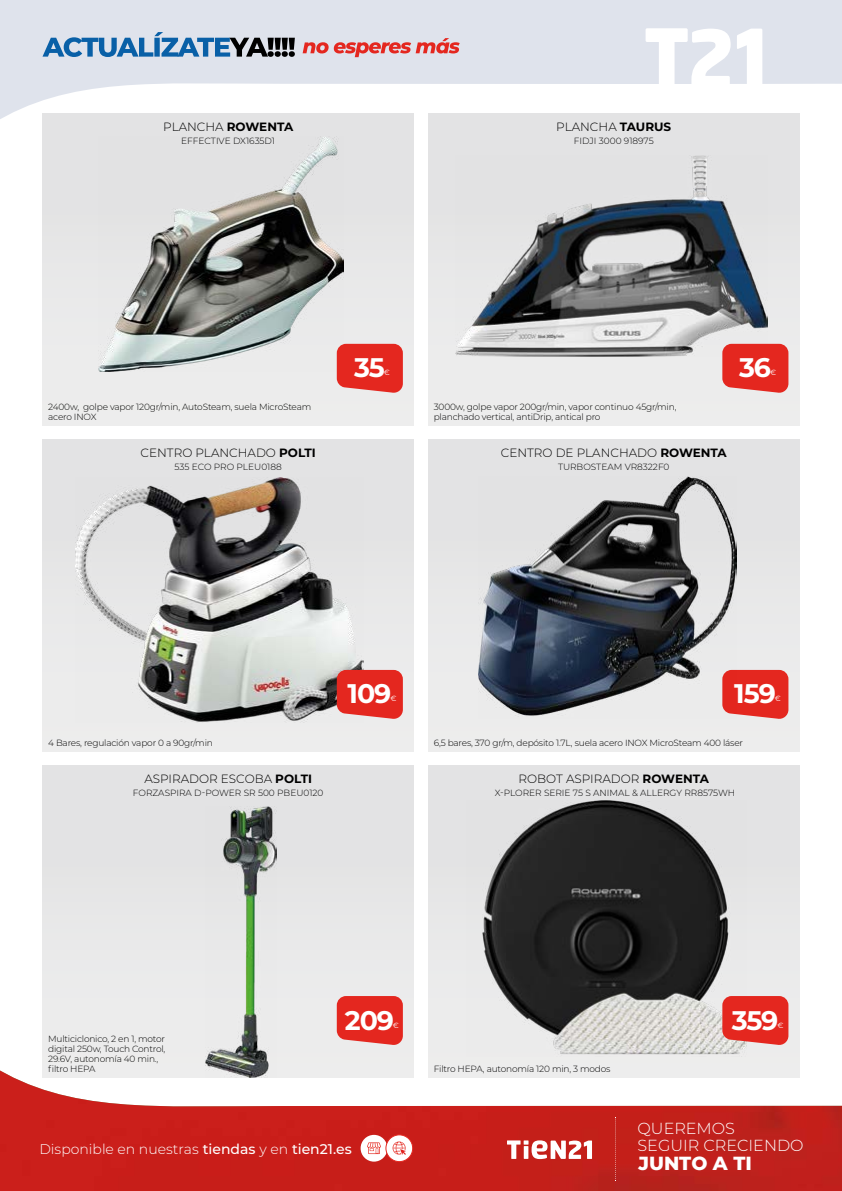
<style>
.page{position:relative;width:842px;height:1191px;background:#fff}
.page>*{position:absolute;margin:0;border:0;box-sizing:border-box;transform-origin:0 0}
.t1{font:700 26.9px "Montserrat";letter-spacing:-.04em;color:#fff}
.t2{font:800 19px "Montserrat";color:#fff}
.t3{font:300 16px/17px "Montserrat";color:#fff}
.t4{font:300 14px "Montserrat";color:#fff}
.t5{font:300 12px "Montserrat";color:#000}
.t6{font:300 9px/10px "Montserrat";letter-spacing:-.02em;color:#000}
.t7{font:300 9px "Montserrat";color:#000}
.t8{font:7.5px "Montserrat";color:#fff}
.s1{font-weight:700}
.s2{font-weight:500}
</style>
<div class="page">
<img style="left:0;top:1065px;width:842px;height:126px">
<svg style="left:0;top:0;width:842px;height:124px;fill:#dfe3ec"></svg>
<svg style="left:737px;top:29px;width:25px;height:61px"></svg>
<svg style="left:645px;top:28px;width:86px;height:62px"></svg>
<svg style="left:507px;top:1140px;width:85px;height:19px"></svg>
<div style="left:361px;top:1134px;width:26px;height:27px;background:#fff;border-radius:50%"></div>
<svg style="left:367px;top:1134px;width:46px;height:28px"></svg>
<svg style="left:615px;top:1117px;width:1px;height:63px"></svg>
<svg style="left:43px;top:32px;width:252px;height:25px;background:#819fbb"></svg>
<svg style="left:303px;top:38px;width:157px;height:19px;background:#e09da0"></svg>
<div style="left:43px;top:113px;width:371px;height:312px;background:#e9e9e9"></div>
<div style="left:43px;top:439px;width:371px;height:312px;background:#e6e6e6"></div>
<div style="left:43px;top:765px;width:371px;height:312px;background:#e7e7e8"></div>
<div style="left:428px;top:113px;width:371px;height:312px;background:#eaeaeb"></div>
<div style="left:428px;top:439px;width:371px;height:312px;background:#e7e7e7"></div>
<div style="left:428px;top:765px;width:371px;height:312px;background:#e6e6e6"></div>
<img style="left:482px;top:800px;width:263px;height:255px">
<img style="left:76px;top:477px;width:288px;height:245px">
<img style="left:456px;top:156px;width:312px;height:201px">
<img style="left:99px;top:136px;width:244px;height:235px">
<svg style="left:337px;top:344px;width:66px;height:49px;background:#e4362f"></svg>
<svg style="left:337px;top:670px;width:66px;height:50px;background:#e43a32"></svg>
<svg style="left:337px;top:996px;width:66px;height:49px;background:#e4362f"></svg>
<svg style="left:722px;top:344px;width:66px;height:49px;background:#e43730"></svg>
<div style="left:736px;top:670px;width:52px;height:49px;background:#e4271f"></div>
<svg style="left:722px;top:996px;width:66px;height:50px;background:#e33932"></svg>
<img style="left:478px;top:477px;width:258px;height:239px">
<img style="left:206px;top:806px;width:71px;height:271px">
<h3 class="t5" style="left:163px;top:118px;width:132px">PLANCHA <span class="s1">ROWENTA</span></h3>
<p class="t7" style="left:181px;top:134px;width:95px">EFFECTIVE DX1635D1</p>
<h3 class="t5" style="left:556px;top:118px;width:117px">PLANCHA <span class="s1">TAURUS</span></h3>
<p class="t7" style="left:574px;top:134px;width:81px">FIDJI 3000 918975</p>
<p class="t6" style="left:48px;top:401px;width:265px">2400w, golpe vapor 120gr/min, AutoSteam, suela MicroSteam acero INOX</p>
<h3 class="t5" style="left:141px;top:444px;width:177px">CENTRO PLANCHADO <span class="s1">POLTI</span></h3>
<p class="t7" style="left:175px;top:460px;width:109px">535 ECO PRO PLEU0188</p>
<h1 class="t1" style="left:354px;top:348px;width:32px">35</h1>
<p class="t8" style="left:384px;top:367px;width:8px">€</p>
<p class="t6" style="left:434px;top:401px;width:244px">3000w, golpe vapor 200gr/min, vapor continuo 45gr/min, planchado vertical, antiDrip, antical pro</p>
<h3 class="t5" style="left:501px;top:444px;width:227px">CENTRO DE PLANCHADO <span class="s1">ROWENTA</span></h3>
<p class="t7" style="left:558px;top:460px;width:113px">TURBOSTEAM VR8322F0</p>
<h1 class="t1" style="left:739px;top:348px;width:33px">36</h1>
<p class="t8" style="left:770px;top:367px;width:8px">€</p>
<p class="t6" style="left:48px;top:737px;width:166px">4 Bares, regulación vapor 0 a 90gr/min</p>
<h3 class="t5" style="left:144px;top:770px;width:169px">ASPIRADOR ESCOBA <span class="s1">POLTI</span></h3>
<p class="t7" style="left:133px;top:786px;width:192px">FORZASPIRA D-POWER SR 500 PBEU0120</p>
<h1 class="t1" style="left:348px;top:674px;width:45px">109</h1>
<p class="t8" style="left:390px;top:693px;width:8px">€</p>
<h1 class="t1" style="left:734px;top:674px;width:43px">159</h1>
<p class="t8" style="left:775px;top:693px;width:8px">€</p>
<p class="t6" style="left:434px;top:737px;width:311px">6,5 bares, 370 gr/m, depósito 1.7L, suela acero INOX MicroSteam 400 láser</p>
<h3 class="t5" style="left:518px;top:770px;width:192px">ROBOT ASPIRADOR <span class="s1">ROWENTA</span></h3>
<p class="t7" style="left:495px;top:786px;width:242px">X-PLORER SERIE 75 S ANIMAL &amp; ALLERGY RR8575WH</p>
<p class="t6" style="left:48px;top:1033px;width:119px">Multiciclonico, 2 en 1, motor digital 250w, Touch Control,<br>29.6V, autonomía 40 min., filtro HEPA</p>
<h1 class="t1" style="left:345px;top:1000px;width:51px">209</h1>
<p class="t8" style="left:393px;top:1019px;width:8px">€</p>
<h3 class="t4" style="left:39px;top:1139px;width:314px">Disponible en nuestras <span class="s2">tiendas</span> y en <span class="s2">tien21.es</span></h3>
<p class="t6" style="left:434px;top:1063px;width:178px">Filtro HEPA, autonomía 120 min, 3 modos</p>
<h1 class="t1" style="left:732px;top:1000px;width:48px">359</h1>
<p class="t8" style="left:777px;top:1019px;width:8px">€</p>
<h3 class="t3" style="left:637px;top:1119px;width:168px">QUEREMOS<br>SEGUIR CRECIENDO</h3>
<h2 class="t2" style="left:638px;top:1149px;width:115px">JUNTO A TI</h2>
</div>
